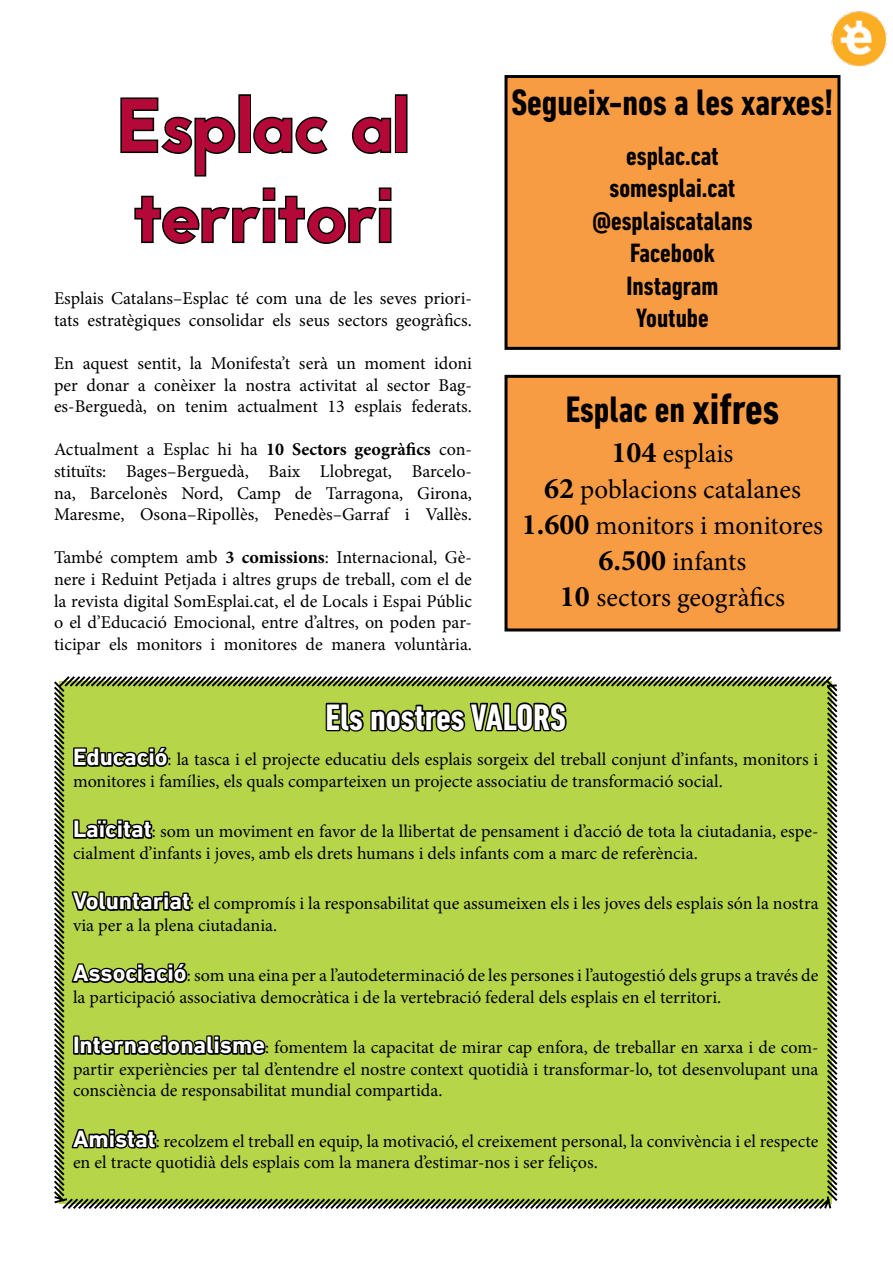
<style>
.page{position:relative;width:893px;height:1263px;background:#fff}
.page>*{position:absolute;margin:0;border:0;box-sizing:border-box;transform-origin:0 0}
.t1{font:75px/90px "Jaapokki";color:#b30838}
.t2{font:700 condensed 37.5px "DIN Next LT Pro";color:#000}
.t3{font:700 condensed 37.5px "DIN Next LT Pro";color:#fff}
.t4{font:27px/36px "Minion Pro";letter-spacing:-.005em;color:#000;text-align:center}
.t5{font:700 condensed 27px/32.4px "DIN Next LT Pro";color:#000;text-align:center}
.t6{font:18px/21.6px "Minion Pro";color:#000}
.s1{font-weight:700}
.s2{font-size:45px}
.s3{font-weight:700;font-size:30px}
.s4{font-family:"DIN Next LT Pro";font-weight:700;font-size:24px;color:#fff}
</style>
<div class="page">
<img style="left:831px;top:11px;width:56px;height:66px">
<svg style="left:54px;top:676px;width:784px;height:533px;background:#acc847"></svg>
<svg style="left:120px;top:97px;width:116px;height:80px"></svg>
<div style="left:238px;top:94px;width:13px;height:59px;border:3px solid #000"></div>
<svg style="left:253px;top:116px;width:75px;height:38px"></svg>
<svg style="left:351px;top:116px;width:41px;height:38px"></svg>
<div style="left:395px;top:94px;width:12px;height:59px;border:3px solid #000"></div>
<svg style="left:134px;top:187px;width:258px;height:57px"></svg>
<div style="left:506px;top:77px;width:333px;height:271px;background:#f89c43"></div>
<div style="left:504px;top:75px;width:336px;height:275px;border:3px solid #000"></div>
<div style="left:506px;top:376px;width:333px;height:254px;background:#f89c43"></div>
<div style="left:504px;top:375px;width:336px;height:256px;border:3px solid #000"></div>
<h1 class="t1" style="left:117px;top:82px;width:293px">Esplac al territori</h1>
<p class="t6" style="left:54px;top:288px;width:419px">Esplais Catalans–Esplac té com una de les seves priori&shy;tats estratègiques consolidar els seus sectors geogràfics.</p>
<p class="t6" style="left:54px;top:353px;width:420px;text-align:justify">En aquest sentit, la Monifesta’t serà un moment idoni per donar a conèixer la nostra activitat al sector Bag&shy;es-Berguedà, on tenim actualment 13 esplais federats.</p>
<p class="t6" style="left:54px;top:439px;width:420px;text-align:justify">Actualment a Esplac hi ha <span class="s1">10 Sectors geogràfics</span> con&shy;stituïts: Bages–Berguedà, Baix Llobregat, Barcelo&shy;na, Barcelonès Nord, Camp de Tarragona, Girona, Maresme, Osona–Ripollès, Penedès–Garraf i Vallès.</p>
<p class="t6" style="left:54px;top:547px;width:420px;text-align:justify">També comptem amb <span class="s1">3 comissions</span>: Internacional, Gè&shy;nere i Reduint Petjada i altres grups de treball, com el de la revista digital SomEsplai.cat, el de Locals i Espai Públic o el d’Educació Emocional, entre d’altres, on poden par&shy;ticipar els monitors i monitores de manera voluntària.</p>
<h2 class="t2" style="left:511px;top:81px;width:324px">Segueix-nos a les xarxes!</h2>
<h3 class="t5" style="left:593px;top:140px;width:161px">esplac.cat somesplai.cat @esplaiscatalans<br>Facebook<br>Instagram<br>Youtube</h3>
<h2 class="t2" style="left:566px;top:388px;width:215px">Esplac en <span class="s2">xifres</span></h2>
<h3 class="t4" style="left:522px;top:435px;width:303px"><span class="s3">104</span> esplais<br><span class="s3">62</span> poblacions catalanes<br><span class="s3">1.600</span> monitors i monitores<br><span class="s3">6.500</span> infants<br><span class="s3">10</span> sectors geogràfics</h3>
<h2 class="t3" style="left:325px;top:696px;width:242px">Els nostres VALORS</h2>
<p class="t6" style="left:73px;top:749px;width:747px"><span class="s4">Educació</span>: la tasca i el projecte educatiu dels esplais sorgeix del treball conjunt d’infants, monitors i monitores i famílies, els quals comparteixen un projecte associatiu de transformació social.</p>
<p class="t6" style="left:73px;top:821px;width:747px"><span class="s4">Laïcitat</span>: som un moviment en favor de la llibertat de pensament i d’acció de tota la ciutadania, espe&shy;cialment d’infants i joves, amb els drets humans i dels infants com a marc de referència.</p>
<p class="t6" style="left:73px;top:893px;width:747px"><span class="s4">Voluntariat</span>: el compromís i la responsabilitat que assumeixen els i les joves dels esplais són la nostra via per a la plena ciutadania.</p>
<p class="t6" style="left:73px;top:965px;width:747px"><span class="s4">Associació</span>: som una eina per a l’autodeterminació de les persones i l’autogestió dels grups a través de la participació associativa democràtica i de la vertebració federal dels esplais en el territori.</p>
<p class="t6" style="left:73px;top:1037px;width:747px;text-align:justify"><span class="s4">Internacionalisme</span>: fomentem la capacitat de mirar cap enfora, de treballar en xarxa i de com&shy;partir experiències per tal d’entendre el nostre context quotidià i transformar-lo, tot desenvolupant una consciència de responsabilitat mundial compartida.</p>
<p class="t6" style="left:73px;top:1130px;width:747px"><span class="s4">Amistat</span>: recolzem el treball en equip, la motivació, el creixement personal, la convivència i el respecte en el tracte quotidià dels esplais com la manera d’estimar-nos i ser feliços.</p>
</div>
